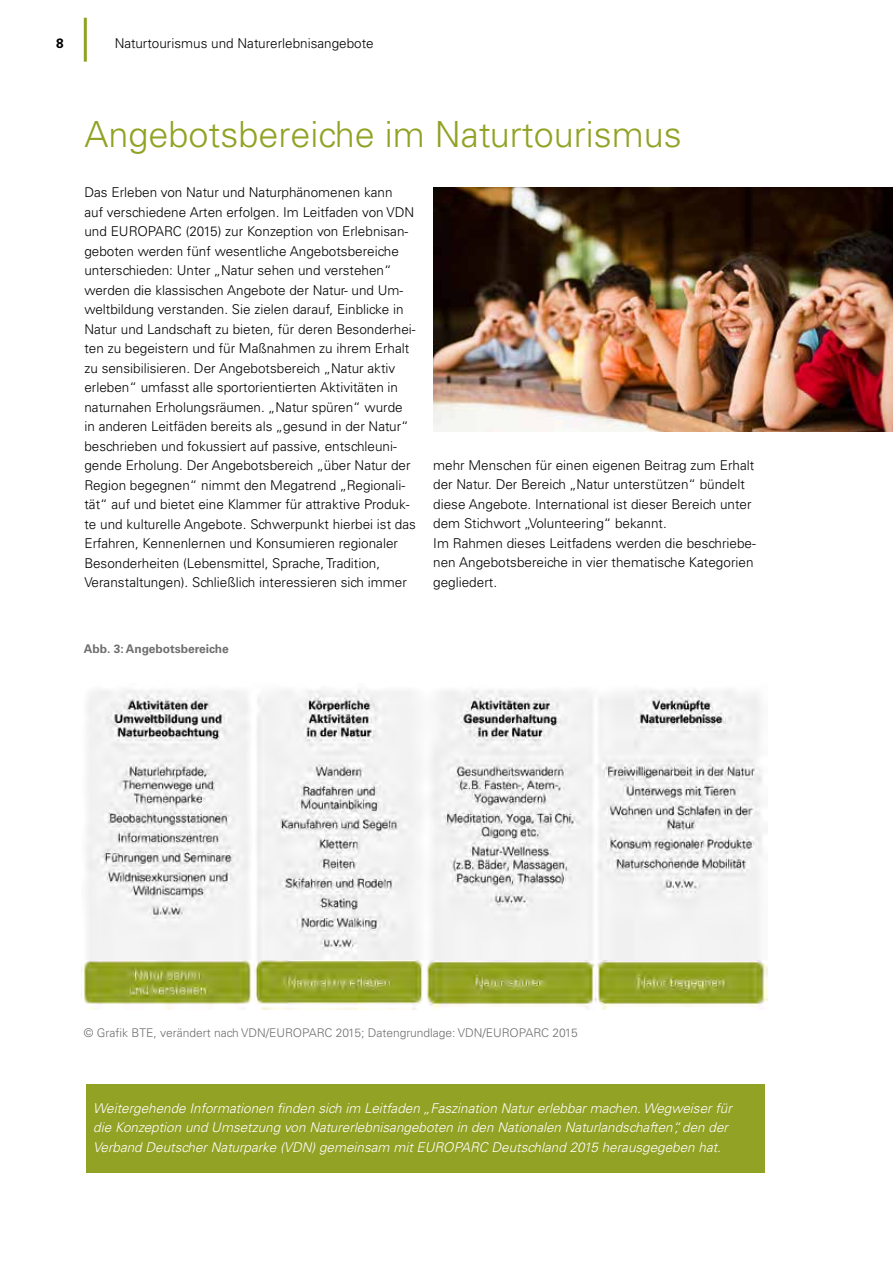
<style>
.page{position:relative;width:893px;height:1263px;background:#fff}
.page>*{position:absolute;margin:0;border:0;box-sizing:border-box;transform-origin:0 0}
.t1{font:300 36px "Univers";color:#91a224}
.t2{font:300 13.5px/19.5px "Univers";color:#000}
.t3{font:italic 300 13.5px/19.5px "Univers";color:#fff}
.t4{font:700 13.5px "Univers";color:#000}
.t5{font:300 12px "Univers";color:#706f6f}
.t6{font:700 12px "Univers";color:#706f6f}
</style>
<div class="page">
<div style="left:86px;top:1084px;width:678px;height:88px;background:#91a224"></div>
<img style="left:434px;top:188px;width:459px;height:243px">
<img style="left:83px;top:689px;width:684px;height:321px">
<hr style="left:84px;top:18px;width:3px;height:44px;background:#91a224">
<p class="t4" style="left:56px;top:36px;width:9px">8</p>
<p class="t2" style="left:115px;top:33px;width:260px">Naturtourismus und Naturerlebnisangebote</p>
<h2 class="t1" style="left:84px;top:112px;width:599px">Angebotsbereiche im Naturtourismus</h2>
<p class="t2" style="left:84px;top:183px;width:333px">Das Erleben von Natur und Naturphänomenen kann<br>auf verschiedene Arten erfolgen. Im Leitfaden von VDN und EUROPARC (2015) zur Konzeption von Erlebnisan&shy;geboten werden fünf wesentliche Angebotsbereiche unterschieden: Unter „Natur sehen und verstehen“ werden die klassischen Angebote der Natur- und Um&shy;weltbildung verstanden. Sie zielen darauf, Einblicke in Natur und Landschaft zu bieten, für deren Besonderhei&shy;ten zu begeistern und für Maßnahmen zu ihrem Erhalt zu sensibilisieren. Der Angebotsbereich „Natur aktiv erleben“ umfasst alle sportorientierten Aktivitäten in naturnahen Erholungsräumen. „Natur spüren“ wurde in anderen Leitfäden bereits als „gesund in der Natur“ beschrieben und fokussiert auf passive, entschleuni&shy;gende Erholung. Der Angebotsbereich „über Natur der Region begegnen“ nimmt den Megatrend „Regionali&shy;tät“ auf und bietet eine Klammer für attraktive Produk&shy;te und kulturelle Angebote. Schwerpunkt hierbei ist das Erfahren, Kennenlernen und Konsumieren regionaler Besonderheiten (Lebensmittel, Sprache, Tradition, Veranstaltungen). Schließlich interessieren sich immer</p>
<p class="t2" style="left:433px;top:455px;width:324px">mehr Menschen für einen eigenen Beitrag zum Erhalt der Natur. Der Bereich „Natur unterstützen“ bündelt diese Angebote. International ist dieser Bereich unter dem Stichwort „Volunteering“ bekannt.<br>Im Rahmen dieses Leitfadens werden die beschriebe&shy;nen Angebotsbereiche in vier thematische Kategorien gegliedert.</p>
<p class="t6" style="left:84px;top:642px;width:146px">Abb. 3: Angebotsbereiche</p>
<p class="t5" style="left:84px;top:1026px;width:495px">© Grafik BTE, verändert nach VDN/EUROPARC 2015; Datengrundlage: VDN/EUROPARC 2015</p>
<p class="t3" style="left:93px;top:1098px;width:640px">Weitergehende Informationen finden sich im Leitfaden „Faszination Natur erlebbar machen. Wegweiser für die Konzeption und Umsetzung von Naturerlebnisangeboten in den Nationalen Naturlandschaften“, den der<br>Verband Deutscher Naturparke (VDN) gemeinsam mit EUROPARC Deutschland 2015 herausgegeben hat.</p>
</div>
